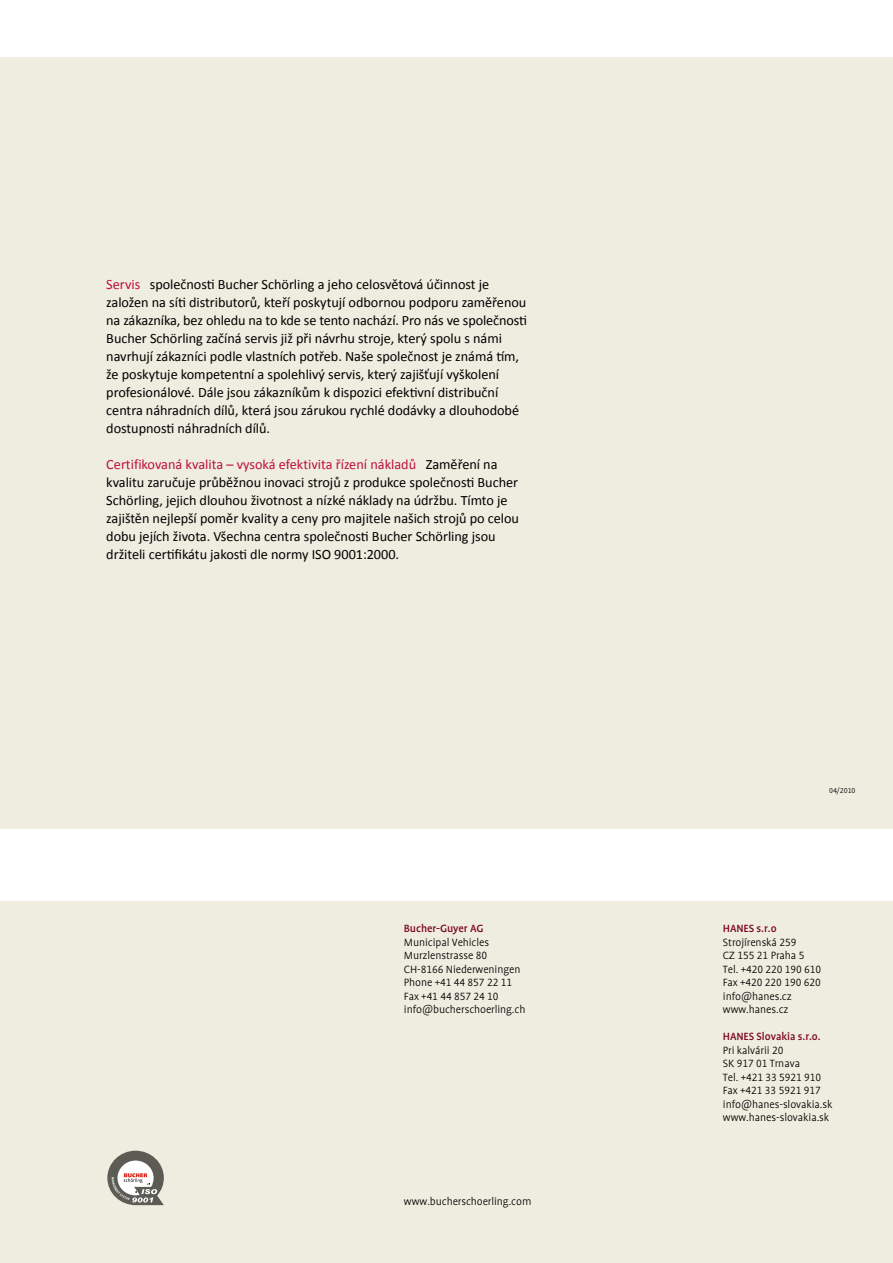
<style>
.page{position:relative;width:893px;height:1263px;background:#fff}
.page>*{position:absolute;margin:0;border:0;box-sizing:border-box;transform-origin:0 0}
.t1{font:14.25px/18px "Calibri";letter-spacing:-.005em;color:#000}
.t2{font:300 12px/13.5px "Bucher Profile";letter-spacing:-.005em;color:#000}
.t3{font:500 12px "Bucher Profile";letter-spacing:-.005em;color:#7e0b1f}
.t4{font:300 8.25px "Bucher Profile";letter-spacing:-.005em;color:#000}
.s1{color:#be1237}
</style>
<div class="page">
<div style="left:0;top:901px;width:893px;height:362px;background:#efede0"></div>
<div style="left:0;top:57px;width:893px;height:772px;background:#efede0"></div>
<svg style="left:107px;top:1151px;width:57px;height:54px"></svg>
<p class="t1" style="left:106px;top:275px;width:422px"><span class="s1">Servis</span> společnosti Bucher Schörling a jeho celosvětová účinnost je založen na síti distributorů, kteří poskytují odbornou podporu zaměřenou na zákazníka, bez ohledu na to kde se tento nachází. Pro nás ve společnosti Bucher Schörling začíná servis již při návrhu stroje, který spolu s námi navrhují zákazníci podle vlastních potřeb. Naše společnost je známá tím, že poskytuje kompetentní a spolehlivý servis, který zajišťují vyškolení profesionálové. Dále jsou zákazníkům k dispozici efektivní distribuční centra náhradních dílů, která jsou zárukou rychlé dodávky a dlouhodobé dostupnosti náhradních dílů.</p>
<p class="t1" style="left:106px;top:455px;width:414px"><span class="s1">Certifikovaná kvalita – vysoká efektivita řízení nákladů</span> Zaměření na kvalitu zaručuje průběžnou inovaci strojů z produkce společnosti Bucher Schörling, jejich dlouhou životnost a nízké náklady na údržbu. Tímto je zajištěn nejlepší poměr kvality a ceny pro majitele našich strojů po celou dobu jejích života. Všechna centra společnosti Bucher Schörling jsou držiteli certifikátu jakosti dle normy ISO 9001:2000.</p>
<p class="t3" style="left:404px;top:922px;width:81px">Bucher-Guyer AG</p>
<p class="t2" style="left:404px;top:935px;width:123px">Municipal Vehicles<br>Murzlenstrasse 80<br>CH-8166 Niederweningen<br>Phone +41 44 857 22 11<br>Fax +41 44 857 24 10 info@bucherschoerling.ch</p>
<p class="t2" style="left:404px;top:1195px;width:129px">www.bucherschoerling.com</p>
<p class="t4" style="left:829px;top:786px;width:28px">04/2010</p>
<p class="t3" style="left:723px;top:922px;width:55px">HANES s.r.o</p>
<p class="t2" style="left:723px;top:935px;width:100px">Strojírenská 259<br>CZ 155 21 Praha 5<br>Tel. +420 220 190 610<br>Fax +420 220 190 620 info@hanes.cz www.hanes.cz</p>
<p class="t3" style="left:723px;top:1030px;width:99px">HANES Slovakia s.r.o.</p>
<p class="t2" style="left:723px;top:1043px;width:111px">Pri kalvárii 20<br>SK 917 01 Trnava<br>Tel. +421 33 5921 910<br>Fax +421 33 5921 917 info@hanes-slovakia.sk www.hanes-slovakia.sk</p>
</div>
